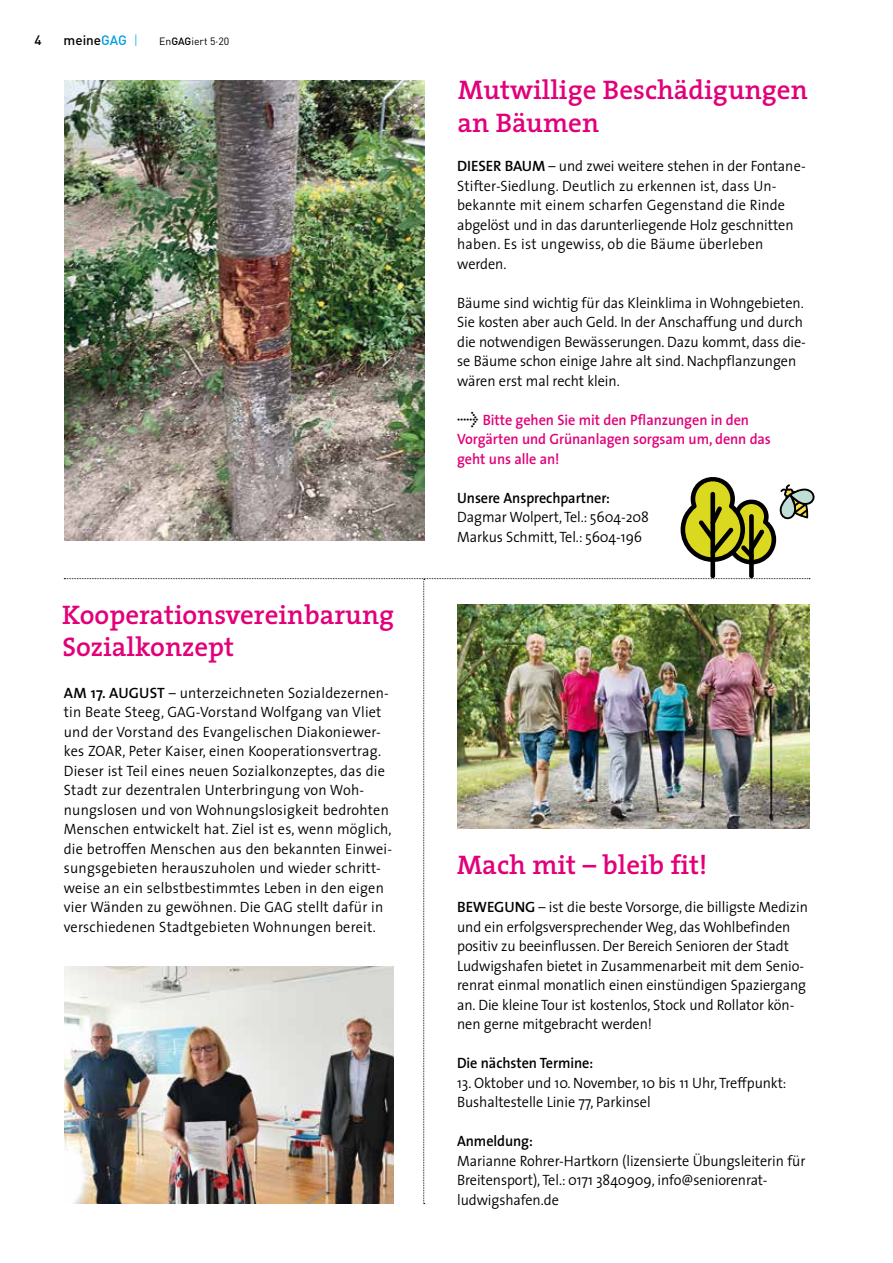
<style>
.page{position:relative;width:893px;height:1263px;background:#fff}
.page>*{position:absolute;margin:0;border:0;box-sizing:border-box;transform-origin:0 0}
.t1{font:600 27px/31.5px "The Serif";color:#e2007a}
.t2{font:300 15px/19.5px "The Sans";letter-spacing:-.005em;color:#000;scale:.95 1}
.t3{font:300 15px/19.5px "The Sans";letter-spacing:.015em;color:#000;scale:.95 1}
.t4{font:600 15px/19.5px "The Sans";letter-spacing:-.005em;color:#e2007a;scale:.95 1}
.t5{font:600 15px "The Sans";letter-spacing:-.005em;color:#000;scale:.95 1}
.t6{font:500 13.5px "DIN";color:#000}
.t7{font:10.5px "DIN";color:#000}
.s1{color:#009ee0}
.s2{font-weight:300;color:#009ee0}
.s3{font-weight:500}
.s4{font-weight:600}
.s5{font-family:"Meta Plus";font-weight:400;font-size:18px;color:#000}
</style>
<div class="page">
<img style="left:64px;top:80px;width:360px;height:460px">
<img style="left:64px;top:578px;width:746px;height:626px">
<img style="left:64px;top:966px;width:329px;height:238px">
<div style="left:749px;top:514px;width:5px;height:64px;background:#000;border-radius:2px"></div>
<div style="left:710px;top:492px;width:5px;height:86px;background:#000;border-radius:2px"></div>
<svg style="left:681px;top:477px;width:134px;height:87px"></svg>
<p class="t6" style="left:35px;top:31px;width:9px">4</p>
<p class="t6" style="left:64px;top:31px;width:76px">meine<span class="s1">GAG</span> <span class="s2">|</span></p>
<p class="t7" style="left:159px;top:34px;width:72px">En<span class="s3">GAG</span>iert 5·20</p>
<h1 class="t1" style="left:62px;top:599px;width:333px">Kooperationsvereinbarung<br>Sozialkonzept</h1>
<p class="t3" style="left:64px;top:682px;width:347px"><span class="s4">AM 17. AUGUST</span> – unterzeichneten Sozialdezernen&shy;tin Beate Steeg, GAG-Vorstand Wolfgang van Vliet und der Vorstand des Evangelischen Diakoniewer&shy;kes ZOAR, Peter Kaiser, einen Kooperationsvertrag.<br>Dieser ist Teil eines neuen Sozialkonzeptes, das die Stadt zur dezentralen Unterbringung von Woh&shy;nungslosen und von Wohnungslosigkeit bedrohten Menschen entwickelt hat. Ziel ist es, wenn möglich, die betroffen Menschen aus den bekannten Einwei&shy;sungsgebieten herauszuholen und wieder schritt&shy;weise an ein selbstbestimmtes Leben in den eigen vier Wänden zu gewöhnen. Die GAG stellt dafür in verschiedenen Stadtgebieten Wohnungen bereit.</p>
<h1 class="t1" style="left:457px;top:73px;width:352px;line-height:33px">Mutwillige Beschädigungen an Bäumen</h1>
<p class="t2" style="left:457px;top:156px;width:369px"><span class="s4">DIESER BAUM</span> – und zwei weitere stehen in der Fontane-Stifter-Siedlung. Deutlich zu erkennen ist, dass Un&shy;bekannte mit einem scharfen Gegenstand die Rinde abgelöst und in das darunterliegende Holz geschnitten haben. Es ist ungewiss, ob die Bäume überleben werden.</p>
<p class="t2" style="left:457px;top:292px;width:369px">Bäume sind wichtig für das Kleinklima in Wohngebieten.<br>Sie kosten aber auch Geld. In der Anschaffung und durch die notwendigen Bewässerungen. Dazu kommt, dass die&shy;se Bäume schon einige Jahre alt sind. Nachpflanzungen wären erst mal recht klein.</p>
<p class="t4" style="left:457px;top:409px;width:332px"><span class="s5">&gt;</span> Bitte gehen Sie mit den Pflanzungen in den<br>Vorgärten und Grünanlagen sorgsam um, denn das geht uns alle an!</p>
<p class="t5" style="left:457px;top:485px;width:162px">Unsere Ansprechpartner:</p>
<p class="t2" style="left:457px;top:507px;width:203px">Dagmar Wolpert, Tel.: 5604-208<br>Markus Schmitt, Tel.: 5604-196</p>
<h1 class="t1" style="left:457px;top:848px;width:252px">Mach mit – bleib fit!</h1>
<p class="t2" style="left:457px;top:897px;width:371px"><span class="s4">BEWEGUNG</span> – ist die beste Vorsorge, die billigste Medizin und ein erfolgsversprechender Weg, das Wohlbefinden positiv zu beeinflussen. Der Bereich Senioren der Stadt Ludwigshafen bietet in Zusammenarbeit mit dem Senio&shy;renrat einmal monatlich einen einstündigen Spaziergang an. Die kleine Tour ist kostenlos, Stock und Rollator kön&shy;nen gerne mitgebracht werden!</p>
<p class="t5" style="left:457px;top:1050px;width:145px">Die nächsten Termine:</p>
<p class="t2" style="left:457px;top:1072px;width:348px">13. Oktober und 10. November, 10 bis 11 Uhr, Treffpunkt:<br>Bushaltestelle Linie 77, Parkinsel</p>
<p class="t5" style="left:457px;top:1128px;width:81px">Anmeldung:</p>
<p class="t2" style="left:457px;top:1150px;width:368px">Marianne Rohrer-Hartkorn (lizensierte Übungsleiterin für<br>Breitensport), Tel.: 0171 3840909, info@seniorenrat&shy;ludwigshafen.de</p>
</div>
